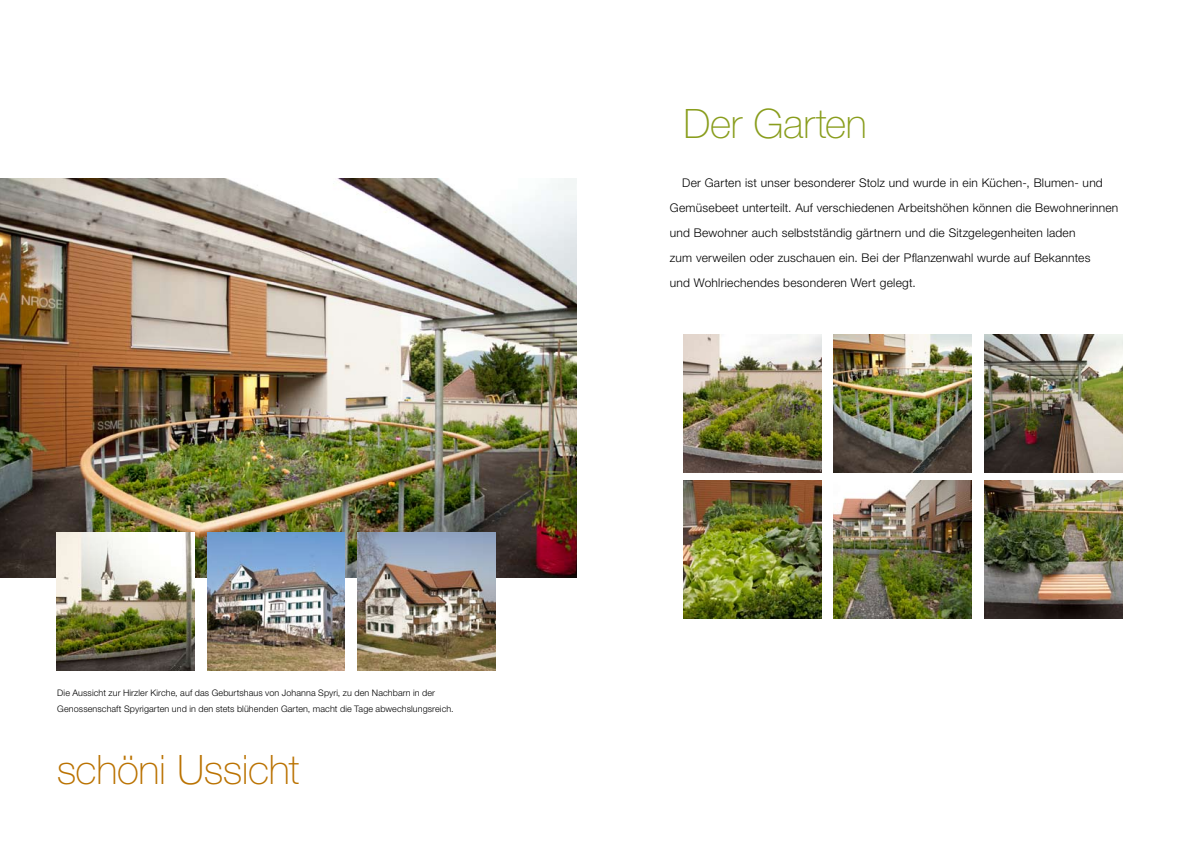
<style>
.page{position:relative;width:1191px;height:842px;background:#fff}
.page>*{position:absolute;margin:0;border:0;box-sizing:border-box;transform-origin:0 0}
.t1{font:100 40.6px "Helvetica Neue";letter-spacing:-.015em;color:#ba7201}
.t2{font:100 40.6px "Helvetica Neue";letter-spacing:-.01em;color:#899d1c}
.t3{font:300 12px/25px "Helvetica Neue";letter-spacing:.02em;color:#000}
.t4{font:300 9px/16px "Helvetica Neue";letter-spacing:.01em;color:#000}
</style>
<div class="page">
<img style="left:0;top:179px;width:576px;height:398px">
<img style="left:57px;top:533px;width:138px;height:138px">
<img style="left:207px;top:533px;width:138px;height:138px">
<img style="left:357px;top:533px;width:138px;height:138px">
<img style="left:683px;top:334px;width:138px;height:138px">
<img style="left:683px;top:481px;width:138px;height:138px">
<img style="left:833px;top:334px;width:138px;height:138px">
<img style="left:833px;top:481px;width:138px;height:138px">
<img style="left:984px;top:334px;width:138px;height:138px">
<img style="left:984px;top:481px;width:138px;height:138px">
<p class="t4" style="left:57px;top:685px;width:398px">Die Aussicht zur Hirzler Kirche, auf das Geburtshaus von Johanna Spyri, zu den Nachbarn in der<br>Genossenschaft Spyrigarten und in den stets blühenden Garten, macht die Tage abwechslungsreich.</p>
<h1 class="t1" style="left:57px;top:747px;width:244px">schöni Ussicht</h1>
<h1 class="t2" style="left:683px;top:101px;width:185px">Der Garten</h1>
<p class="t3" style="left:670px;top:170px;width:450px;text-indent:12px">Der Garten ist unser besonderer Stolz und wurde in ein Küchen-, Blumen- und Gemüsebeet unterteilt. Auf verschiedenen Arbeitshöhen können die Bewohnerinnen und Bewohner auch selbstständig gärtnern und die Sitzgelegenheiten laden<br>zum verweilen oder zuschauen ein. Bei der Pflanzenwahl wurde auf Bekanntes<br>und Wohlriechendes besonderen Wert gelegt.</p>
</div>
